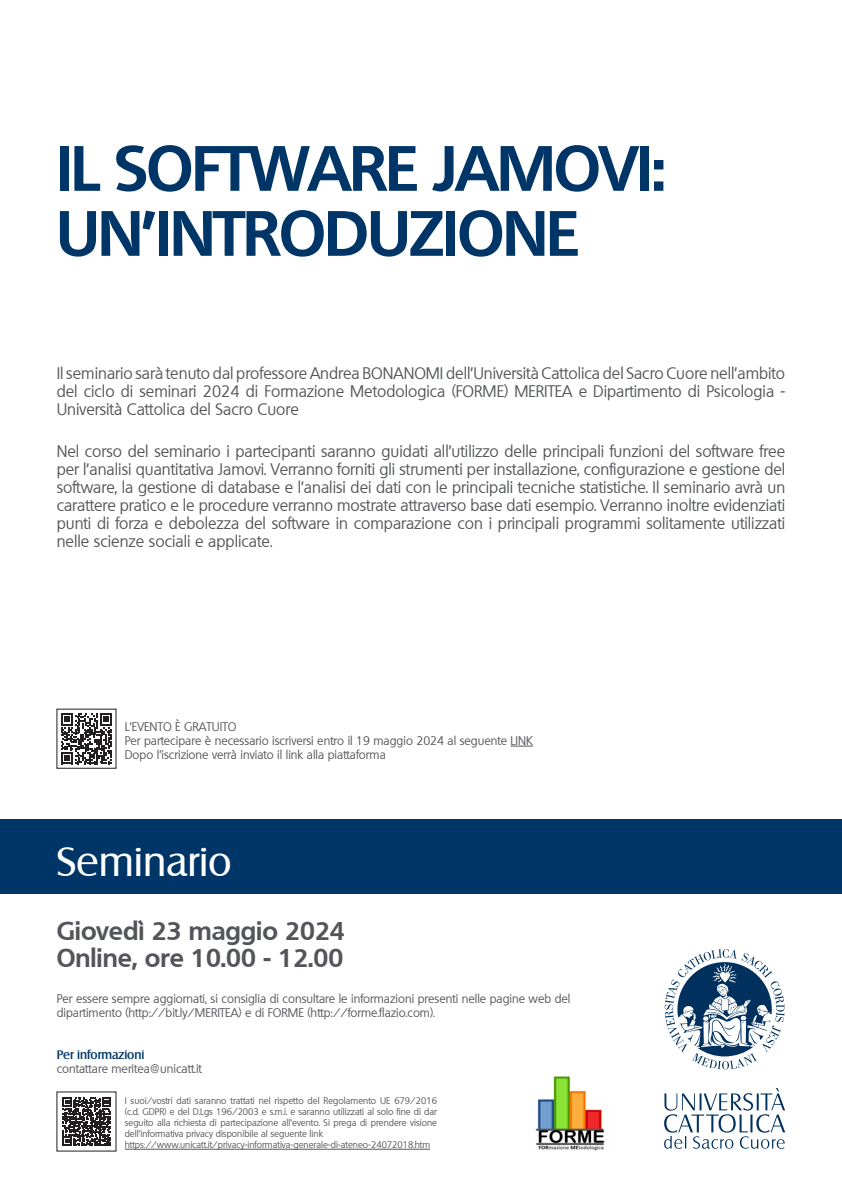
<style>
.page{position:relative;width:842px;height:1191px;background:#fff}
.page>*{position:absolute;margin:0;border:0;box-sizing:border-box;transform-origin:0 0}
.t1{font:700 62px/65px "Quebec";letter-spacing:-.015em;color:#003667}
.t2{font:40px "Salzburg";color:#fff}
.t3{font:700 25px/27px "Quebec";color:#54555a}
.t4{font:16px/18px "Quebec";color:#54555a;text-align:justify}
.t5{font:12px/14px "Quebec";color:#54555a}
.t6{font:500 12px "Salzburg";color:#003667}
.t7{font:9.2px/11.1px "Quebec";color:#54555a}
</style>
<div class="page">
<div style="left:0;top:819px;width:842px;height:75px;background:#003667"></div>
<svg style="left:665px;top:949px;width:119px;height:120px"></svg>
<svg style="left:664px;top:1088px;width:121px;height:60px"></svg>
<svg style="left:63px;top:1097px;width:48px;height:49px"></svg>
<svg style="left:61px;top:713px;width:51px;height:51px"></svg>
<hr style="left:125px;top:1149px;width:305px;height:1px;background:#54555a">
<svg style="left:511px;top:746px;width:22px;height:1px"></svg>
<img style="left:535px;top:1076px;width:70px;height:75px">
<h1 class="t1" style="left:57px;top:134px;width:611px">IL SOFTWARE JAMOVI:<br>UN’INTRODUZIONE</h1>
<p class="t4" style="left:57px;top:364px;width:730px">Il seminario sarà tenuto dal professore Andrea BONANOMI dell’Università Cattolica del Sacro Cuore nell’ambito del ciclo di seminari 2024 di Formazione Metodologica (FORME) MERITEA e Dipartimento di Psicologia - Università Cattolica del Sacro Cuore</p>
<p class="t4" style="left:57px;top:442px;width:730px">Nel corso del seminario i partecipanti saranno guidati all’utilizzo delle principali funzioni del software free per l’analisi quantitativa Jamovi. Verranno forniti gli strumenti per installazione, configurazione e gestione del software, la gestione di database e l’analisi dei dati con le principali tecniche statistiche. Il seminario avrà un carattere pratico e le procedure verranno mostrate attraverso base dati esempio. Verranno inoltre evidenziati punti di forza e debolezza del software in comparazione con i principali programmi solitamente utilizzati nelle scienze sociali e applicate.</p>
<p class="t5" style="left:125px;top:719px;width:410px">L’EVENTO È GRATUITO<br>Per partecipare è necessario iscriversi entro il 19 maggio 2024 al seguente LINK<br>Dopo l’iscrizione verrà inviato il link alla piattaforma</p>
<h2 class="t2" style="left:57px;top:837px;width:177px">Seminario</h2>
<h3 class="t3" style="left:57px;top:917px;width:290px">Giovedì 23 maggio 2024<br>Online, ore 10.00 - 12.00</h3>
<p class="t5" style="left:57px;top:991px;width:515px">Per essere sempre aggiornati, si consiglia di consultare le informazioni presenti nelle pagine web del dipartimento (http://bit.ly/MERITEA) e di FORME (http://forme.flazio.com).</p>
<p class="t6" style="left:57px;top:1047px;width:89px">Per informazioni</p>
<p class="t5" style="left:57px;top:1061px;width:147px">contattare meritea@unicatt.it</p>
<p class="t7" style="left:125px;top:1095px;width:314px">I suoi/vostri dati saranno trattati nel rispetto del Regolamento UE 679/2016 (c.d. GDPR) e del D.Lgs 196/2003 e s.m.i. e saranno utilizzati al solo fine di dar seguito alla richiesta di partecipazione all’evento. Si prega di prendere visione dell’informativa privacy disponibile al seguente link https://www.unicatt.it/privacy-informativa-generale-di-ateneo-24072018.htm</p>
</div>
